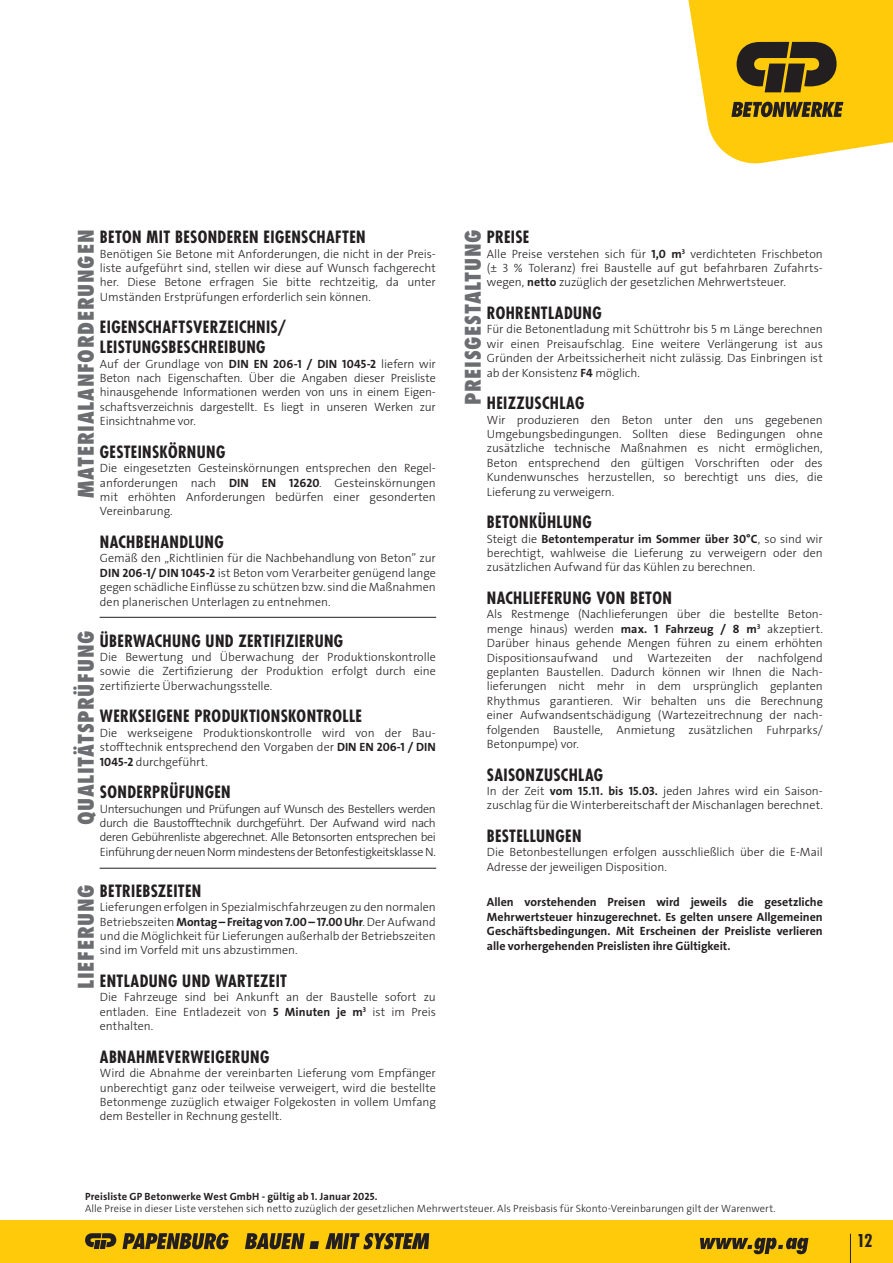
<style>
.page{position:relative;width:893px;height:1263px;background:#fff}
.page>*{position:absolute;margin:0;border:0;box-sizing:border-box;transform-origin:0 0}
.t1{font:800 condensed 21px "Futura Std";letter-spacing:.03em;color:#6c6d70}
.t2{font:700 condensed 17.25px "Futura Std";color:#231f20}
.t3{font:700 condensed 16.5px/19.8px "Futura Std";letter-spacing:.02em;color:#231f20}
.t4{font:12px/14.4px "The Sans LP3 Lig";color:#231f20;text-align:justify}
.t5{font:12px/14.4px "The Sans LP7 Bld";color:#231f20;text-align:justify}
.t6{font:10.5px "The Sans LP3 Lig";letter-spacing:.005em;color:#231f20}
.t7{font:10.5px "The Sans LP7 Bld";letter-spacing:.01em;color:#231f20}
.s1{font-family:"The Sans LP7 Bld"}
.s2{font-family:"The Sans LP3 Lig"}
</style>
<div class="page">
<div style="left:0;top:1220px;width:893px;height:43px;background:#feca0a"></div>
<svg style="left:700px;top:1238px;width:108px;height:16px"></svg>
<svg style="left:122px;top:1233px;width:107px;height:16px"></svg>
<svg style="left:325px;top:1233px;width:104px;height:16px"></svg>
<svg style="left:245px;top:1233px;width:74px;height:16px"></svg>
<svg style="left:85px;top:1233px;width:31px;height:16px"></svg>
<svg style="left:850px;top:1234px;width:1px;height:29px"></svg>
<svg style="left:688px;top:0;width:205px;height:164px;background:#dfb82a"></svg>
<hr style="left:100px;top:617px;width:336px;height:1px;background:#231f20">
<hr style="left:100px;top:868px;width:336px;height:1px;background:#231f20">
<h3 class="t3" style="left:100px;top:227px;width:267px">BETON MIT BESONDEREN EIGENSCHAFTEN</h3>
<p class="t4" style="left:100px;top:246px;width:337px">Benötigen Sie Betone mit Anforderungen, die nicht in der Preis&shy;liste aufgeführt sind, stellen wir diese auf Wunsch fachgerecht her. Diese Betone erfragen Sie bitte rechtzeitig, da unter Umständen Erstprüfungen erforderlich sein können.</p>
<h3 class="t3" style="left:100px;top:317px;width:188px">EIGENSCHAFTSVERZEICHNIS/<br>LEISTUNGSBESCHREIBUNG</h3>
<p class="t4" style="left:100px;top:356px;width:337px">Auf der Grundlage von <span class="s1">DIN EN 206-1 / DIN 1045-2</span> liefern wir Beton nach Eigenschaften. Über die Angaben dieser Preisliste hinausgehende Informationen werden von uns in einem Eigen&shy;schaftsverzeichnis dargestellt. Es liegt in unseren Werken zur Einsichtnahme vor.</p>
<h3 class="t3" style="left:100px;top:442px;width:127px">GESTEINSKÖRNUNG</h3>
<p class="t4" style="left:100px;top:461px;width:337px">Die eingesetzten Gesteinskörnungen entsprechen den Regel&shy;anforderungen nach <span class="s1">DIN EN 12620</span>. Gesteinskörnungen mit erhöhten Anforderungen bedürfen einer gesonderten Vereinbarung.</p>
<h3 class="t3" style="left:100px;top:532px;width:125px">NACHBEHANDLUNG</h3>
<p class="t4" style="left:100px;top:551px;width:337px">Gemäß den „Richtlinien für die Nachbehandlung von Beton” zur <span class="s1">DIN 206-1/ DIN 1045-2</span> ist Beton vom Verarbeiter genügend lange gegen schädliche Einflüsse zu schützen bzw. sind die Maßnahmen den planerischen Unterlagen zu entnehmen.</p>
<h3 class="t3" style="left:100px;top:631px;width:245px">ÜBERWACHUNG UND ZERTIFIZIERUNG</h3>
<p class="t4" style="left:100px;top:650px;width:337px">Die Bewertung und Überwachung der Produktionskontrolle sowie die Zertifizierung der Produktion erfolgt durch eine zertifizierte Überwachungsstelle.</p>
<h3 class="t3" style="left:100px;top:706px;width:264px">WERKSEIGENE PRODUKTIONSKONTROLLE</h3>
<p class="t4" style="left:100px;top:726px;width:337px">Die werkseigene Produktionskontrolle wird von der Bau&shy;stofftechnik entsprechend den Vorgaben der <span class="s1">DIN EN 206-1 / DIN 1045-2</span> durchgeführt.</p>
<h3 class="t3" style="left:100px;top:782px;width:132px">SONDERPRÜFUNGEN</h3>
<p class="t4" style="left:100px;top:801px;width:337px">Untersuchungen und Prüfungen auf Wunsch des Bestellers werden durch die Baustofftechnik durchgeführt. Der Aufwand wird nach deren Gebührenliste abgerechnet. Alle Betonsorten entsprechen bei Einführung der neuen Norm mindestens der Betonfestigkeitsklasse N.</p>
<h3 class="t3" style="left:100px;top:881px;width:103px">BETRIEBSZEITEN</h3>
<p class="t4" style="left:100px;top:900px;width:337px">Lieferungen erfolgen in Spezialmischfahrzeugen zu den normalen</p>
<p class="t5" style="left:100px;top:914px;width:337px"><span class="s2">Betriebszeiten</span> Montag – Freitag von 7.00 – 17.00 Uhr<span class="s2">. Der Aufwand</span></p>
<p class="t4" style="left:100px;top:929px;width:337px">und die Möglichkeit für Lieferungen außerhalb der Betriebszeiten sind im Vorfeld mit uns abzustimmen.</p>
<h3 class="t3" style="left:100px;top:971px;width:189px">ENTLADUNG UND WARTEZEIT</h3>
<p class="t4" style="left:100px;top:990px;width:337px">Die Fahrzeuge sind bei Ankunft an der Baustelle sofort zu entladen. Eine Entladezeit von <span class="s1">5 Minuten je m</span><sup>3</sup> ist im Preis enthalten.</p>
<h3 class="t3" style="left:100px;top:1047px;width:171px">ABNAHMEVERWEIGERUNG</h3>
<p class="t4" style="left:100px;top:1066px;width:337px">Wird die Abnahme der vereinbarten Lieferung vom Empfänger unberechtigt ganz oder teilweise verweigert, wird die bestellte Betonmenge zuzüglich etwaiger Folgekosten in vollem Umfang dem Besteller in Rechnung gestellt.</p>
<h1 class="t1" style="left:73px;top:498px;width:270px;rotate:-90deg">MATERIALANFORDERUNGEN</h1>
<h1 class="t1" style="left:73px;top:825px;width:196px;rotate:-90deg">QUALITÄTSPRÜFUNG</h1>
<h1 class="t1" style="left:73px;top:989px;width:106px;rotate:-90deg">LIEFERUNG</h1>
<h1 class="t1" style="left:460px;top:405px;width:177px;rotate:-90deg">PREISGESTALTUNG</h1>
<h3 class="t3" style="left:487px;top:227px;width:44px">PREISE</h3>
<p class="t4" style="left:487px;top:246px;width:337px">Alle Preise verstehen sich für <span class="s1">1,0 m</span><sup>3</sup> verdichteten Frischbeton (± 3 % Toleranz) frei Baustelle auf gut befahrbaren Zufahrts&shy;wegen, <span class="s1">netto</span> zuzüglich der gesetzlichen Mehrwertsteuer.</p>
<h3 class="t3" style="left:487px;top:303px;width:116px">ROHRENTLADUNG</h3>
<p class="t4" style="left:487px;top:322px;width:337px">Für die Betonentladung mit Schüttrohr bis 5 m Länge berechnen wir einen Preisaufschlag. Eine weitere Verlängerung ist aus Gründen der Arbeitssicherheit nicht zulässig. Das Einbringen ist ab der Konsistenz <span class="s1">F4</span> möglich.</p>
<h3 class="t3" style="left:487px;top:393px;width:99px">HEIZZUSCHLAG</h3>
<p class="t4" style="left:487px;top:412px;width:337px">Wir produzieren den Beton unter den uns gegebenen Umgebungsbedingungen. Sollten diese Bedingungen ohne zusätzliche technische Maßnahmen es nicht ermöglichen, Beton entsprechend den gültigen Vorschriften oder des Kundenwunsches herzustellen, so berechtigt uns dies, die Lieferung zu verweigern.</p>
<h3 class="t3" style="left:487px;top:512px;width:106px">BETONKÜHLUNG</h3>
<p class="t5" style="left:487px;top:531px;width:337px"><span class="s2">Steigt die</span> Betontemperatur im Sommer über 30°C<span class="s2">, so sind wir</span></p>
<p class="t4" style="left:487px;top:546px;width:337px">berechtigt, wahlweise die Lieferung zu verweigern oder den zusätzlichen Aufwand für das Kühlen zu berechnen.</p>
<h3 class="t3" style="left:487px;top:588px;width:186px">NACHLIEFERUNG VON BETON</h3>
<p class="t4" style="left:487px;top:607px;width:337px">Als Restmenge (Nachlieferungen über die bestellte Beton&shy;menge hinaus) werden <span class="s1">max. 1 Fahrzeug / 8 m</span><sup>3</sup> akzeptiert.<br>Darüber hinaus gehende Mengen führen zu einem erhöhten Dispositionsaufwand und Wartezeiten der nachfolgend geplanten Baustellen. Dadurch können wir Ihnen die Nach&shy;lieferungen nicht mehr in dem ursprünglich geplanten Rhythmus garantieren. Wir behalten uns die Berechnung einer Aufwandsentschädigung (Wartezeitrechnung der nach&shy;folgenden Baustelle, Anmietung zusätzlichen Fuhrparks/ Betonpumpe) vor.</p>
<h3 class="t3" style="left:487px;top:764px;width:118px">SAISONZUSCHLAG</h3>
<p class="t4" style="left:487px;top:784px;width:337px">In der Zeit <span class="s1">vom 15.11. bis 15.03.</span> jeden Jahres wird ein Saison&shy;zuschlag für die Winterbereitschaft der Mischanlagen berechnet.</p>
<h3 class="t3" style="left:487px;top:826px;width:96px">BESTELLUNGEN</h3>
<p class="t4" style="left:487px;top:845px;width:337px">Die Betonbestellungen erfolgen ausschließlich über die E-Mail<br>Adresse der jeweiligen Disposition.</p>
<p class="t5" style="left:487px;top:895px;width:337px">Allen vorstehenden Preisen wird jeweils die gesetzliche Mehrwertsteuer hinzugerechnet. Es gelten unsere Allgemeinen Geschäftsbedingungen. Mit Erscheinen der Preisliste verlieren alle vorhergehenden Preislisten ihre Gültigkeit.</p>
<p class="t7" style="left:85px;top:1189px;width:294px">Preisliste GP Betonwerke West GmbH - gültig ab 1. Januar 2025.</p>
<p class="t6" style="left:85px;top:1202px;width:692px">Alle Preise in dieser Liste verstehen sich netto zuzüglich der gesetzlichen Mehrwertsteuer. Als Preisbasis für Skonto-Vereinbarungen gilt der Warenwert.</p>
<h2 class="t2" style="left:857px;top:1230px;width:17px">12</h2>
</div>
